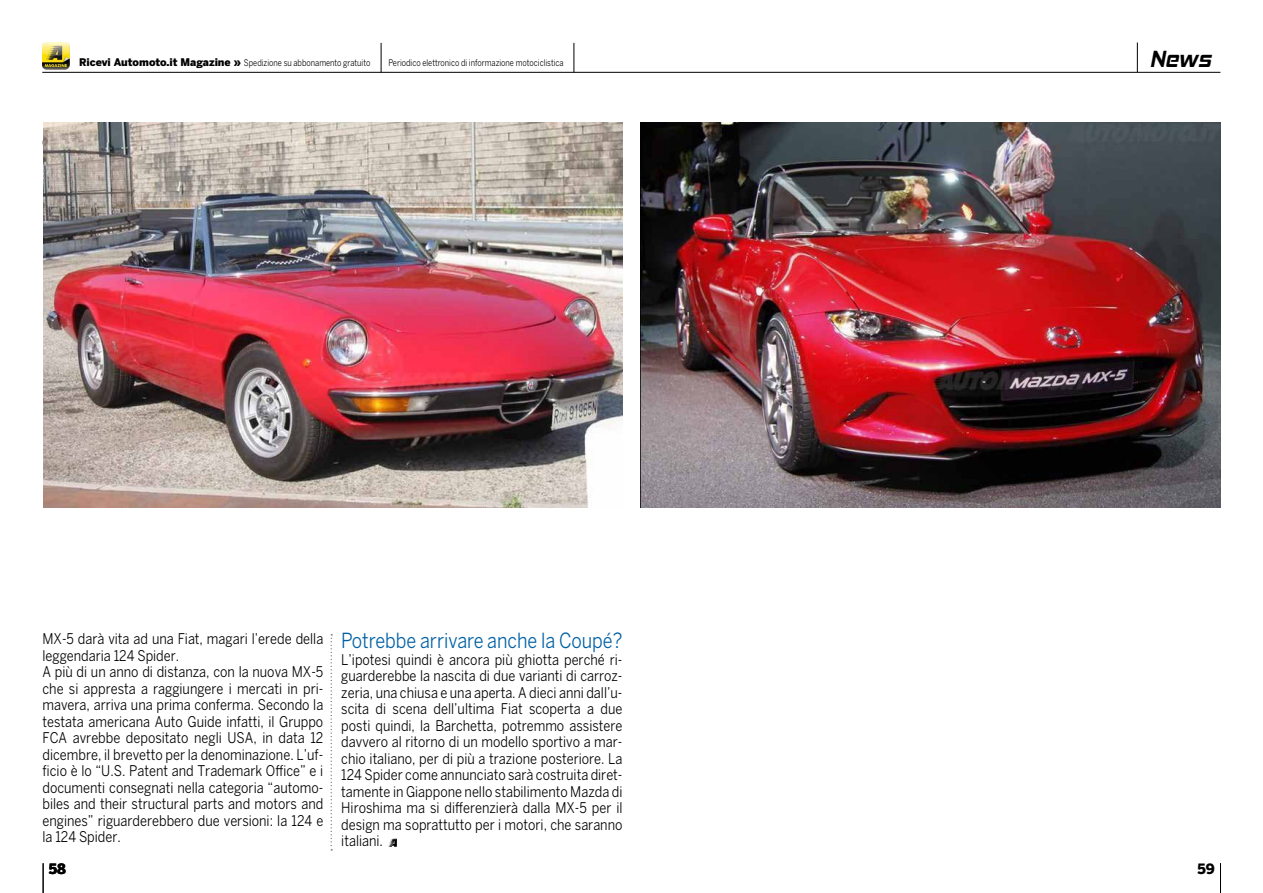
<style>
.page{position:relative;width:1263px;height:893px;background:#fff}
.page>*{position:absolute;margin:0;border:0;box-sizing:border-box;transform-origin:0 0}
.t1{font:italic 700 23.55px "Hemi Head Rg";color:#000;scale:.91 1}
.t2{font:20.7px "Benton Sans";color:#0061a6;scale:.87 1}
.t3{font:14.7px/16.5px "Benton Sans";color:#000;scale:.87 1}
.t4{font:900 14.1px "Benton Sans";color:#000;scale:.95 1}
.t5{font:9px "Benton Sans";color:#000;scale:.83 1}
.s1{font-weight:900;font-size:10.5px}
</style>
<div class="page">
<svg style="left:381px;top:43px;width:1px;height:29px"></svg>
<hr style="left:42px;top:72px;width:1178px;height:1px;background:#000">
<svg style="left:574px;top:43px;width:1px;height:29px"></svg>
<img style="left:43px;top:43px;width:26px;height:26px">
<svg style="left:331px;top:634px;width:1px;height:216px"></svg>
<svg style="left:1137px;top:43px;width:1px;height:29px"></svg>
<hr style="left:43px;top:863px;width:1px;height:30px;background:#000">
<hr style="left:1220px;top:863px;width:1px;height:30px;background:#000">
<img style="left:43px;top:123px;width:580px;height:384px">
<img style="left:641px;top:123px;width:579px;height:384px">
<svg style="left:388px;top:839px;width:9px;height:8px"></svg>
<p class="t5" style="left:79px;top:57px;width:352px"><span class="s1">Ricevi Automoto.it Magazine »</span> Spedizione su abbonamento gratuito</p>
<p class="t5" style="left:389px;top:57px;width:212px">Periodico elettronico di informazione motociclistica</p>
<p class="t3" style="left:43px;top:631px;width:324px">MX-5 darà vita ad una Fiat, magari l’erede della leggendaria 124 Spider.<br>A più di un anno di distanza, con la nuova MX-5 che si appresta a raggiungere i mercati in pri&shy;mavera, arriva una prima conferma. Secondo la testata americana Auto Guide infatti, il Gruppo FCA avrebbe depositato negli USA, in data 12 dicembre, il brevetto per la denominazione. L’uf&shy;ficio è lo “U.S. Patent and Trademark Office” e i documenti consegnati nella categoria “automo&shy;biles and their structural parts and motors and engines” riguarderebbero due versioni: la 124 e la 124 Spider.</p>
<h2 class="t2" style="left:341px;top:629px;width:325px">Potrebbe arrivare anche la Coupé?</h2>
<p class="t3" style="left:341px;top:651px;width:325px;text-align:justify">L’ipotesi quindi è ancora più ghiotta perché ri&shy;guarderebbe la nascita di due varianti di carroz&shy;zeria, una chiusa e una aperta. A dieci anni dall’u&shy;scita di scena dell’ultima Fiat scoperta a due posti quindi, la Barchetta, potremmo assistere davvero al ritorno di un modello sportivo a mar&shy;chio italiano, per di più a trazione posteriore. La 124 Spider come annunciato sarà costruita diret&shy;tamente in Giappone nello stabilimento Mazda di Hiroshima ma si differenzierà dalla MX-5 per il design ma soprattutto per i motori, che saranno italiani.</p>
<h1 class="t1" style="left:1150px;top:44px;width:69px">News</h1>
<p class="t4" style="left:49px;top:860px;width:20px">58</p>
<p class="t4" style="left:1197px;top:860px;width:20px">59</p>
</div>
